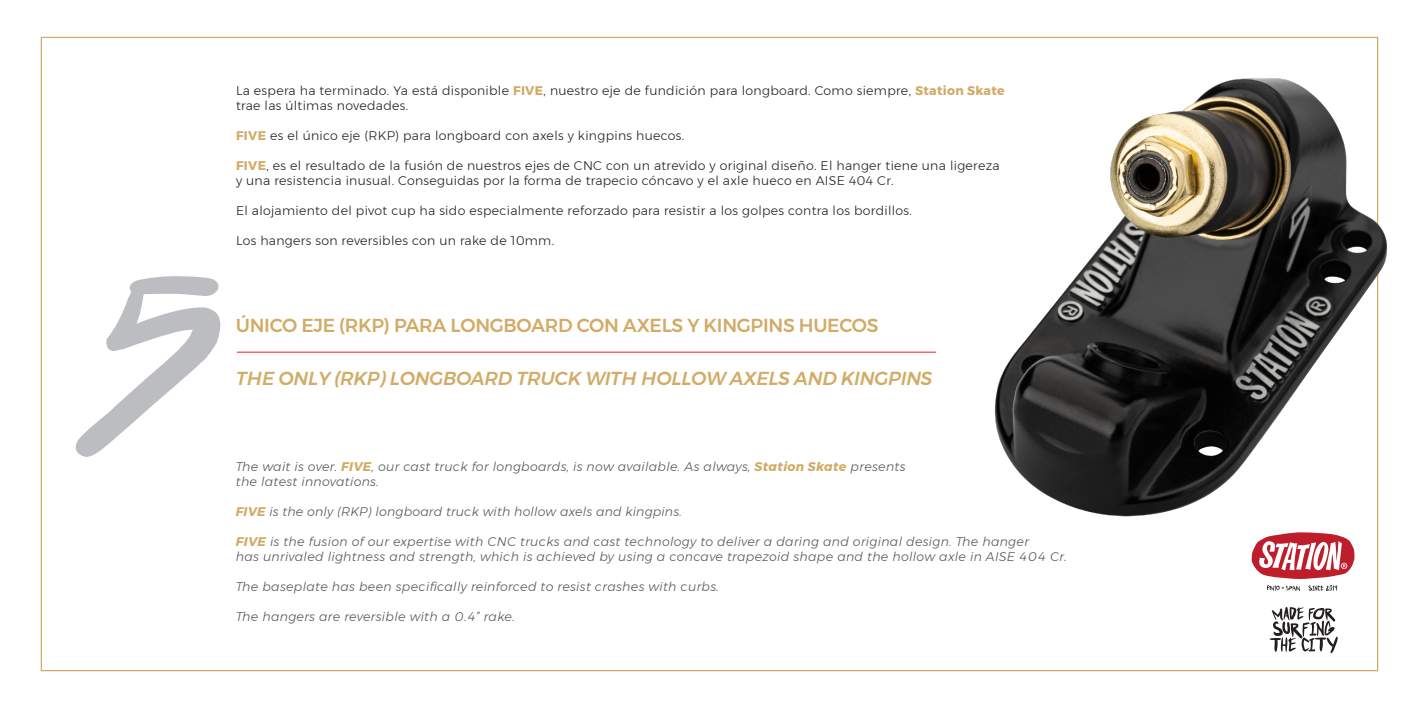
<style>
.page{position:relative;width:1419px;height:709px;background:#fff}
.page>*{position:absolute;margin:0;border:0;box-sizing:border-box;transform-origin:0 0}
.t1{font:italic 500 18.75px "Montserrat";letter-spacing:-.015em;color:#d2ab66}
.t2{font:500 18.75px "Montserrat";letter-spacing:-.015em;color:#d2ab66}
.t3{font:300 12.5px/15px "Montserrat";letter-spacing:.025em;color:#231f20}
.t4{font:italic 300 12.5px/15px "Montserrat";letter-spacing:.025em;color:#57585a}
.s1{font-weight:700;color:#d2ab66}
</style>
<div class="page">
<hr style="left:237px;top:352px;width:699px;height:1px;background:#ee1d23">
<svg style="left:75px;top:276px;width:146px;height:181px"></svg>
<img style="left:994px;top:73px;width:394px;height:448px">
<svg style="left:1267px;top:585px;width:33px;height:6px"></svg>
<svg style="left:1308px;top:585px;width:29px;height:6px"></svg>
<svg style="left:1251px;top:532px;width:103px;height:47px"></svg>
<svg style="left:1270px;top:607px;width:67px;height:46px"></svg>
<p class="t3" style="left:236px;top:83px;width:770px">La espera ha terminado. Ya está disponible <span class="s1">FIVE</span>, nuestro eje de fundición para longboard. Como siempre, <span class="s1">Station Skate </span>trae las últimas novedades.</p>
<p class="t3" style="left:236px;top:128px;width:450px"><span class="s1">FIVE</span> es el único eje (RKP) para longboard con axels y kingpins huecos.</p>
<p class="t3" style="left:236px;top:158px;width:765px"><span class="s1">FIVE</span>, es el resultado de la fusión de nuestros ejes de CNC con un atrevido y original diseño. El hanger tiene una ligereza y una resistencia inusual. Conseguidas por la forma de trapecio cóncavo y el axle hueco en AISE 404 Cr.</p>
<p class="t3" style="left:236px;top:203px;width:677px">El alojamiento del pivot cup ha sido especialmente reforzado para resistir a los golpes contra los bordillos.</p>
<p class="t3" style="left:236px;top:233px;width:320px">Los hangers son reversibles con un rake de 10mm.</p>
<h1 class="t2" style="left:236px;top:311px;width:644px">ÚNICO EJE (RKP) PARA LONGBOARD CON AXELS Y KINGPINS HUECOS</h1>
<h1 class="t1" style="left:236px;top:363px;width:698px">THE ONLY (RKP) LONGBOARD TRUCK WITH HOLLOW AXELS AND KINGPINS</h1>
<p class="t4" style="left:236px;top:459px;width:671px">The wait is over. <span class="s1">FIVE</span>, our cast truck for longboards, is now available. As always, <span class="s1">Station Skate</span> presents the latest innovations.</p>
<p class="t4" style="left:236px;top:504px;width:447px"><span class="s1">FIVE</span> is the only (RKP) longboard truck with hollow axels and kingpins.</p>
<p class="t4" style="left:236px;top:534px;width:832px"><span class="s1">FIVE</span> is the fusion of our expertise with CNC trucks and cast technology to deliver a daring and original design. The hanger<br>has unrivaled lightness and strength, which is achieved by using a concave trapezoid shape and the hollow axle in AISE 404 Cr.</p>
<p class="t4" style="left:236px;top:579px;width:485px">The baseplate has been specifically reinforced to resist crashes with curbs.</p>
<p class="t4" style="left:236px;top:609px;width:280px">The hangers are reversible with a 0.4” rake.</p>
</div>
